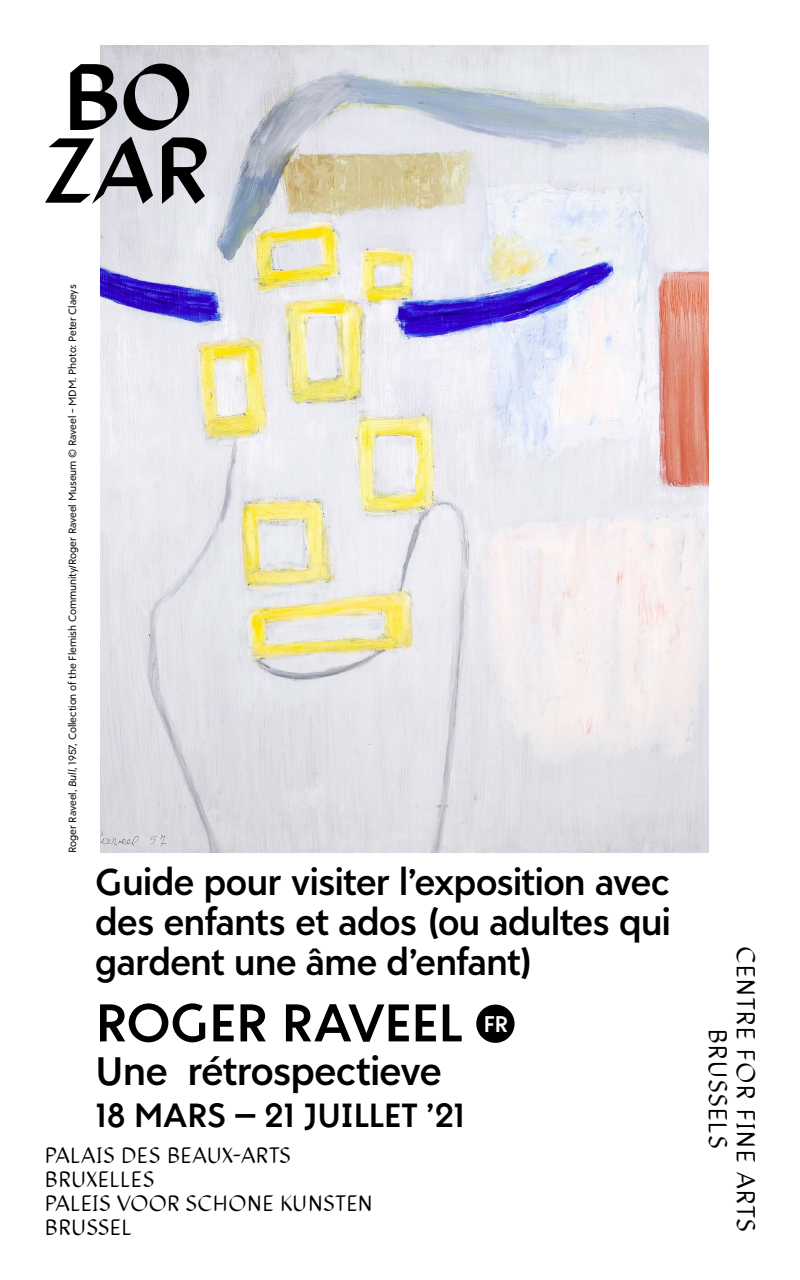
<style>
.page{position:relative;width:800px;height:1280px;background:#fff}
.page>*{position:absolute;margin:0;border:0;box-sizing:border-box;transform-origin:0 0}
.t1{font:500 60px "Bozar AM";letter-spacing:-.015em;color:#000}
.t2{font:500 45px "Bozar AM";letter-spacing:-.015em;color:#000}
.t3{font:500 42px/40px "Bozar AM";letter-spacing:-.01em;color:#000;text-align:justify}
.t4{font:500 38px "Bozar AM";letter-spacing:-.01em;color:#000}
.t5{font:300 28px/28px "Bozar PM";letter-spacing:.02em;color:#000;text-align:center}
.t6{font:500 25.7px "Bozar AM";color:#fff}
.t7{font:300 24px/24px "Bozar PM";letter-spacing:-.005em;color:#000}
.t8{font:12px "Bozar AM";letter-spacing:-.01em;color:#000}
.s1{font-style:italic}
</style>
<div class="page">
<img style="left:100px;top:45px;width:609px;height:808px">
<svg style="left:45px;top:64px;width:162px;height:140px"></svg>
<div style="left:476px;top:1005px;width:39px;height:38px;background:#000;border-radius:50%"></div>
<p class="t8" style="left:66px;top:853px;width:570px;rotate:-90deg">Roger Raveel, <span class="s1">Bull</span>, 1957, Collection of the Flemish Community/Roger Raveel Museum © Raveel – MDM. Photo: Peter Claeys</p>
<h3 class="t3" style="left:95px;top:861px;width:577px">Guide pour visiter l’exposition avec des enfants et ados (ou adultes qui gardent une âme d’enfant)</h3>
<h1 class="t1" style="left:95px;top:987px;width:369px">ROGER RAVEEL</h1>
<h3 class="t6" style="left:483px;top:1008px;width:26px">FR</h3>
<h2 class="t2" style="left:95px;top:1044px;width:348px">Une rétrospectieve</h2>
<h3 class="t4" style="left:95px;top:1093px;width:372px">18 MARS — 21 JUILLET ’21</h3>
<h3 class="t7" style="left:45px;top:1143px;width:330px">PALAIS DES BEAUX-ARTS<br>BRUXELLES<br>PALEIS VOOR SCHONE KUNSTEN<br>BRUSSEL</h3>
<h3 class="t5" style="left:760px;top:947px;width:287px;rotate:90deg">CENTRE FOR FINE ARTS<br>BRUSSELS</h3>
</div>
